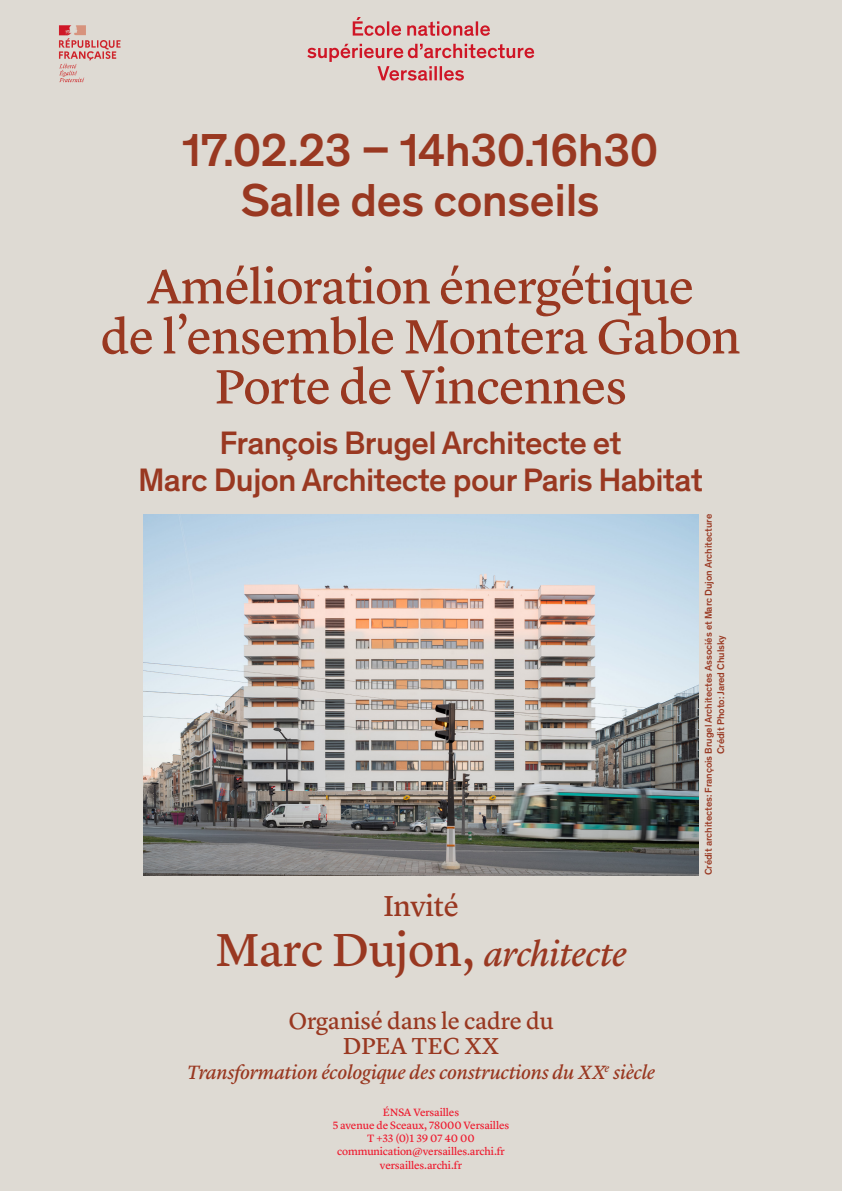
<style>
.page{position:relative;width:842px;height:1191px;background:#dedad3}
.page>*{position:absolute;margin:0;border:0;box-sizing:border-box;transform-origin:0 0}
.H2_Theinhardt{font:50px/50px "Lyon Text Regular No.2";letter-spacing:-.015em;color:#993821;text-align:center}
.H1_Theinhardt{font:48px "Lyon Text Regular No.2";letter-spacing:-.01em;color:#993821}
.h3_Theinhardt{font:500 47px "Theinhardt";letter-spacing:-.01em;color:#993821}
.H1_Lyon{font:500 33px/37.5px "Theinhardt";letter-spacing:-.02em;color:#993821;text-align:center}
.H1_Theinhardt-2{font:30px "Lyon Text Regular No.2";letter-spacing:-.01em;color:#993821}
.H4_Lyon{font:24px/25px "Lyon Text Regular No.2";letter-spacing:-.01em;color:#993821;text-align:center}
.H4_Lyon-2{font:italic 20px "Lyon Text Regular No.2";letter-spacing:-.015em;color:#993821}
.T_-_Chapeau_Lyon{font:11px/13.2px "Lyon Text Regular No.2";letter-spacing:-.01em;color:#ee1a2e;text-align:center}
.T_-_Courant_Lyon{font:500 10px "Theinhardt";letter-spacing:-.005em;color:#993821}
.s1{font-style:italic;font-size:36px}
</style>
<div class="page">
<img style="left:59px;top:25px;width:62px;height:58px">
<svg style="left:307px;top:44px;width:227px;height:37px"></svg>
<svg style="left:353px;top:17px;width:137px;height:19px"></svg>
<img style="left:143px;top:514px;width:556px;height:361px">
<p class="h3_Theinhardt" style="left:182px;top:115px;width:477px">17.02.23 – 14h30.16h30</p>
<p class="h3_Theinhardt" style="left:241px;top:165px;width:360px">Salle des conseils</p>
<p class="H2_Theinhardt" style="left:101px;top:258px;width:641px">Amélioration énergétique<br>de l’ensemble Montera Gabon<br>Porte de Vincennes</p>
<p class="H1_Lyon" style="left:138px;top:421px;width:566px">François Brugel Architecte et<br>Marc Dujon Architecte pour Paris Habitat</p>
<p class="H1_Theinhardt-2" style="left:383px;top:883px;width:77px">Invité</p>
<p class="H1_Theinhardt" style="left:215px;top:913px;width:413px">Marc Dujon, <span class="s1">architecte</span></p>
<p class="H4_Lyon" style="left:288px;top:1006px;width:267px">Organisé dans le cadre du<br>DPEA TEC XX</p>
<p class="H4_Lyon-2" style="left:187px;top:1056px;width:470px">Transformation écologique des constructions du XX<sup>e</sup> siècle</p>
<p class="T_-_Chapeau_Lyon" style="left:383px;top:1104px;width:78px">ÉNSA Versailles</p>
<p class="T_-_Chapeau_Lyon" style="left:333px;top:1117px;width:178px">5 avenue de Sceaux, 78000 Versailles</p>
<p class="T_-_Chapeau_Lyon" style="left:337px;top:1131px;width:169px">T +33 (0)1 39 07 40 00 communication@versailles.archi.fr versailles.archi.fr</p>
<p class="T_-_Courant_Lyon" style="left:701px;top:875px;width:363px;rotate:-90deg">Crédit architectes: François Brugel Architectes Associés et Marc Dujon Architecture</p>
<p class="T_-_Courant_Lyon" style="left:713px;top:754px;width:121px;rotate:-90deg">Crédit Photo: Jared Chulsky</p>
</div>
